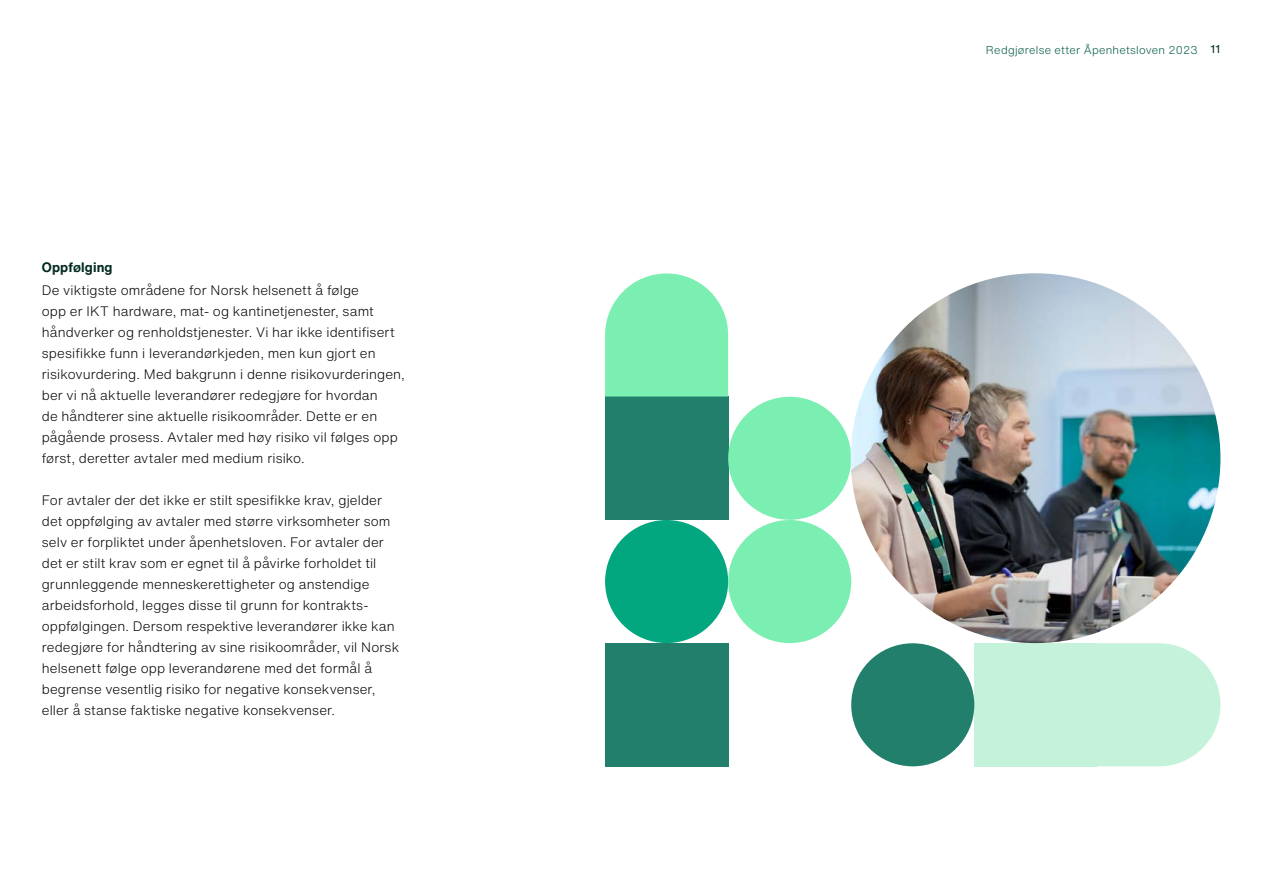
<style>
.page{position:relative;width:1263px;height:893px;background:#fff}
.page>*{position:absolute;margin:0;border:0;box-sizing:border-box;transform-origin:0 0}
.Brødtekst{font:300 13.5px/21px "Helvetica Now Text";letter-spacing:.01em;color:#000}
.H5_-_Heading_Sub_2{font:700 13.5px "Helvetica Now Text";letter-spacing:.01em;color:#002920}
.t1{font:300 11.25px "Helvetica Now Text";letter-spacing:.02em;color:#015945}
.s1{font-weight:400;color:#002920}
</style>
<div class="page">
<div style="left:605px;top:643px;width:123px;height:123px;background:#217f6b"></div>
<div style="left:974px;top:643px;width:123px;height:123px;background:#c4f2da"></div>
<div style="left:605px;top:397px;width:123px;height:123px;background:#217f6b"></div>
<svg style="left:1097px;top:643px;width:123px;height:123px;background:#c9f3dd"></svg>
<svg style="left:605px;top:273px;width:123px;height:124px;background:#89f0ba"></svg>
<div style="left:728px;top:397px;width:123px;height:123px;background:#7befb2;border-radius:50%"></div>
<div style="left:605px;top:520px;width:123px;height:123px;background:#02a67f;border-radius:50%"></div>
<div style="left:728px;top:520px;width:123px;height:123px;background:#7befb2;border-radius:50%"></div>
<div style="left:851px;top:643px;width:123px;height:123px;background:#217f6b;border-radius:50%"></div>
<img style="left:851px;top:273px;width:369px;height:370px;border-radius:185px">
<p class="H5_-_Heading_Sub_2" style="left:42px;top:258px;width:72px">Oppfølging</p>
<p class="Brødtekst" style="left:42px;top:279px;width:365px">De viktigste områdene for Norsk helsenett å følge<br>opp er IKT hardware, mat- og kantinetjenester, samt håndverker og renholdstjenester. Vi har ikke identifisert spesifikke funn i leverandørkjeden, men kun gjort en risikovurdering. Med bakgrunn i denne risikovurderingen, ber vi nå aktuelle leverandører redegjøre for hvordan<br>de håndterer sine aktuelle risikoområder. Dette er en pågående prosess. Avtaler med høy risiko vil følges opp først, deretter avtaler med medium risiko.</p>
<p class="Brødtekst" style="left:42px;top:489px;width:359px">For avtaler der det ikke er stilt spesifikke krav, gjelder det oppfølging av avtaler med større virksomheter som selv er forpliktet under åpenhetsloven. For avtaler der det er stilt krav som er egnet til å påvirke forholdet til grunnleggende menneskerettigheter og anstendige arbeidsforhold, legges disse til grunn for kontrakts&shy;oppfølgingen. Dersom respektive leverandører ikke kan redegjøre for håndtering av sine risikoområder, vil Norsk helsenett følge opp leverandørene med det formål å begrense vesentlig risiko for negative konsekvenser, eller å stanse faktiske negative konsekvenser.</p>
<p class="t1" style="left:986px;top:42px;width:236px">Redgjørelse etter Åpenhetsloven 2023 <span class="s1">11</span></p>
</div>
